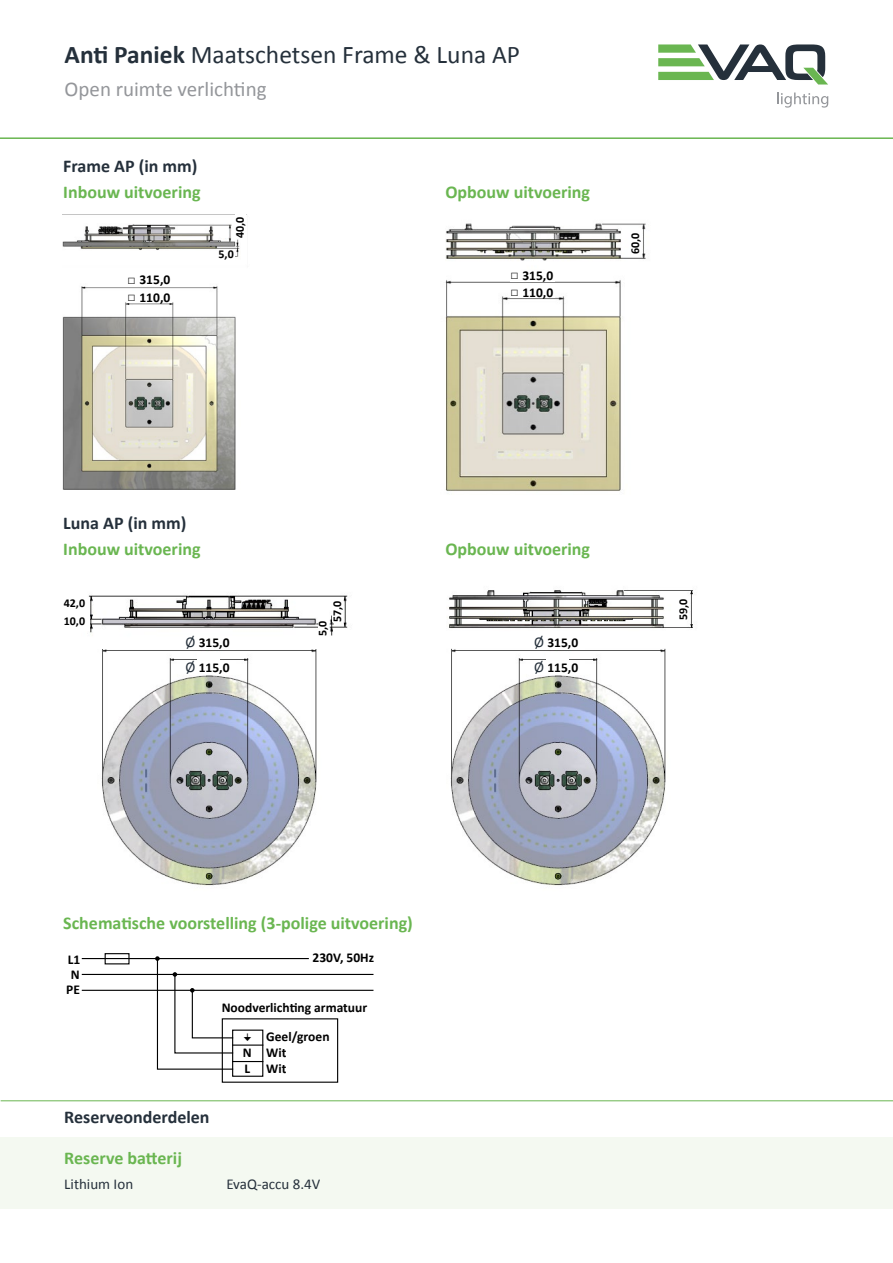
<style>
.page{position:relative;width:893px;height:1263px;background:#fff}
.page>*{position:absolute;margin:0;border:0;box-sizing:border-box;transform-origin:0 0}
.t1{font:25.5px "Calibri";color:#25303b}
.t2{font:21px "Calibri";color:#94969a}
.t3{font:700 18px "Calibri";color:#6ab651}
.t4{font:700 18px "Calibri";color:#25303b}
.t5{font:15px "Calibri";color:#25303b}
.t6{font:700 13.5px/16.2px "Calibri";color:#000}
.t7{font:13.5px "Minion Pro";color:#000}
.t8{font:700 12px/17.2px "Calibri";color:#000}
.s1{font-weight:700}
.s2{font-family:"Arial"}
.s3{font-weight:400;font-size:15px;color:#25303b}
</style>
<div class="page">
<svg style="left:658px;top:44px;width:170px;height:41px"></svg>
<svg style="left:777px;top:93px;width:51px;height:15px"></svg>
<hr style="left:0;top:137px;width:893px;height:2px;background:#6ab651">
<hr style="left:82px;top:958px;width:227px;height:1px;background:#000">
<hr style="left:82px;top:974px;width:291px;height:1px;background:#000">
<hr style="left:82px;top:990px;width:291px;height:1px;background:#000">
<div style="left:105px;top:953px;width:25px;height:11px;border:1px solid #000"></div>
<div style="left:232px;top:1029px;width:31px;height:48px;border:1px solid #000"></div>
<hr style="left:232px;top:1044px;width:31px;height:2px;background:#000">
<hr style="left:232px;top:1061px;width:31px;height:1px;background:#000">
<svg style="left:155px;top:956px;width:79px;height:114px"></svg>
<div style="left:0;top:1137px;width:892px;height:72px;background:#f4f9f1"></div>
<hr style="left:1px;top:1100px;width:892px;height:1px;background:#6ab651">
<img style="left:445px;top:280px;width:176px;height:211px">
<img style="left:63px;top:286px;width:173px;height:204px">
<img style="left:63px;top:214px;width:184px;height:43px">
<div style="left:235px;top:215px;width:10px;height:23px;background:#fff"></div>
<div style="left:219px;top:249px;width:16px;height:11px;background:#fff"></div>
<div style="left:222px;top:226px;width:6px;height:12px;background:#fff"></div>
<div style="left:128px;top:291px;width:44px;height:12px;background:#fff"></div>
<div style="left:510px;top:270px;width:45px;height:11px;background:#fff"></div>
<div style="left:510px;top:286px;width:45px;height:12px;background:#fff"></div>
<img style="left:445px;top:223px;width:201px;height:38px">
<div style="left:630px;top:228px;width:11px;height:26px;background:#fff"></div>
<img style="left:101px;top:649px;width:216px;height:237px">
<img style="left:449px;top:590px;width:244px;height:38px">
<img style="left:88px;top:595px;width:260px;height:41px">
<div style="left:185px;top:636px;width:51px;height:14px;background:#fff"></div>
<div style="left:185px;top:661px;width:51px;height:14px;background:#fff"></div>
<div style="left:197px;top:652px;width:22px;height:7px;background:#fff"></div>
<div style="left:64px;top:598px;width:26px;height:18px;background:#fff"></div>
<div style="left:64px;top:616px;width:26px;height:14px;background:#fff"></div>
<div style="left:318px;top:610px;width:10px;height:26px;background:#fff"></div>
<div style="left:332px;top:598px;width:11px;height:24px;background:#fff"></div>
<img style="left:450px;top:648px;width:216px;height:238px">
<div style="left:534px;top:636px;width:50px;height:14px;background:#fff"></div>
<div style="left:534px;top:661px;width:50px;height:14px;background:#fff"></div>
<div style="left:546px;top:652px;width:22px;height:7px;background:#fff"></div>
<div style="left:678px;top:596px;width:11px;height:24px;background:#fff"></div>
<h1 class="t1" style="left:65px;top:38px;width:457px"><span class="s1">Anti Paniek</span> Maatschetsen Frame &amp; Luna AP</h1>
<p class="t2" style="left:65px;top:76px;width:203px">Open ruimte verlichting</p>
<p class="t4" style="left:63px;top:155px;width:136px">Frame AP (in mm)</p>
<p class="t3" style="left:63px;top:180px;width:139px">Inbouw uitvoering</p>
<p class="t3" style="left:445px;top:180px;width:146px">Opbouw uitvoering</p>
<p class="t8" style="left:231px;top:238px;width:23px;rotate:-90deg">40,0</p>
<p class="t6" style="left:128px;top:272px;width:44px"><span class="s2">□</span> 315,0</p>
<p class="t6" style="left:128px;top:289px;width:44px"><span class="s2">□</span> 110,0</p>
<p class="t8" style="left:219px;top:246px;width:17px">5,0</p>
<p class="t6" style="left:510px;top:267px;width:44px"><span class="s2">□</span> 315,0</p>
<p class="t6" style="left:510px;top:284px;width:44px"><span class="s2">□</span> 110,0</p>
<p class="t8" style="left:627px;top:254px;width:23px;rotate:-90deg">60,0</p>
<p class="t4" style="left:63px;top:512px;width:125px">Luna AP (in mm)</p>
<p class="t3" style="left:63px;top:537px;width:139px">Inbouw uitvoering</p>
<p class="t3" style="left:445px;top:537px;width:146px">Opbouw uitvoering</p>
<p class="t8" style="left:64px;top:595px;width:23px">42,0<br>10,0</p>
<p class="t8" style="left:315px;top:622px;width:23px;line-height:14.4px;text-indent:-14px;rotate:-90deg">5,0<br>57,0</p>
<p class="t6" style="left:185px;top:630px;width:46px;line-height:24.9px"><span class="s3">Ø</span> 315,0<br><span class="s3">Ø</span> 115,0</p>
<p class="t6" style="left:534px;top:630px;width:46px;line-height:24.9px"><span class="s3">Ø</span> 315,0<br><span class="s3">Ø</span> 115,0</p>
<p class="t8" style="left:674px;top:620px;width:23px;rotate:-90deg">59,0</p>
<p class="t3" style="left:63px;top:911px;width:351px">Schematische voorstelling (3-polige uitvoering)</p>
<p class="t6" style="left:68px;top:951px;width:14px;line-height:15.6px">L1<br>N</p>
<p class="t6" style="left:313px;top:950px;width:63px">230V, 50Hz</p>
<p class="t6" style="left:222px;top:1000px;width:147px">Noodverlichting armatuur</p>
<p class="t7" style="left:258px;top:1033px;width:10px;rotate:90deg">→</p>
<p class="t6" style="left:243px;top:1045px;width:10px;line-height:15.8px">N<br>L</p>
<p class="t6" style="left:66px;top:981px;width:15px">PE</p>
<p class="t6" style="left:266px;top:1028px;width:65px">Geel/groen<br>Wit<br>Wit</p>
<p class="t4" style="left:64px;top:1106px;width:147px">Reserveonderdelen</p>
<p class="t3" style="left:64px;top:1146px;width:119px">Reserve batterij</p>
<p class="t5" style="left:64px;top:1175px;width:70px">Lithium Ion</p>
<p class="t5" style="left:226px;top:1175px;width:96px">EvaQ-accu 8.4V</p>
</div>
